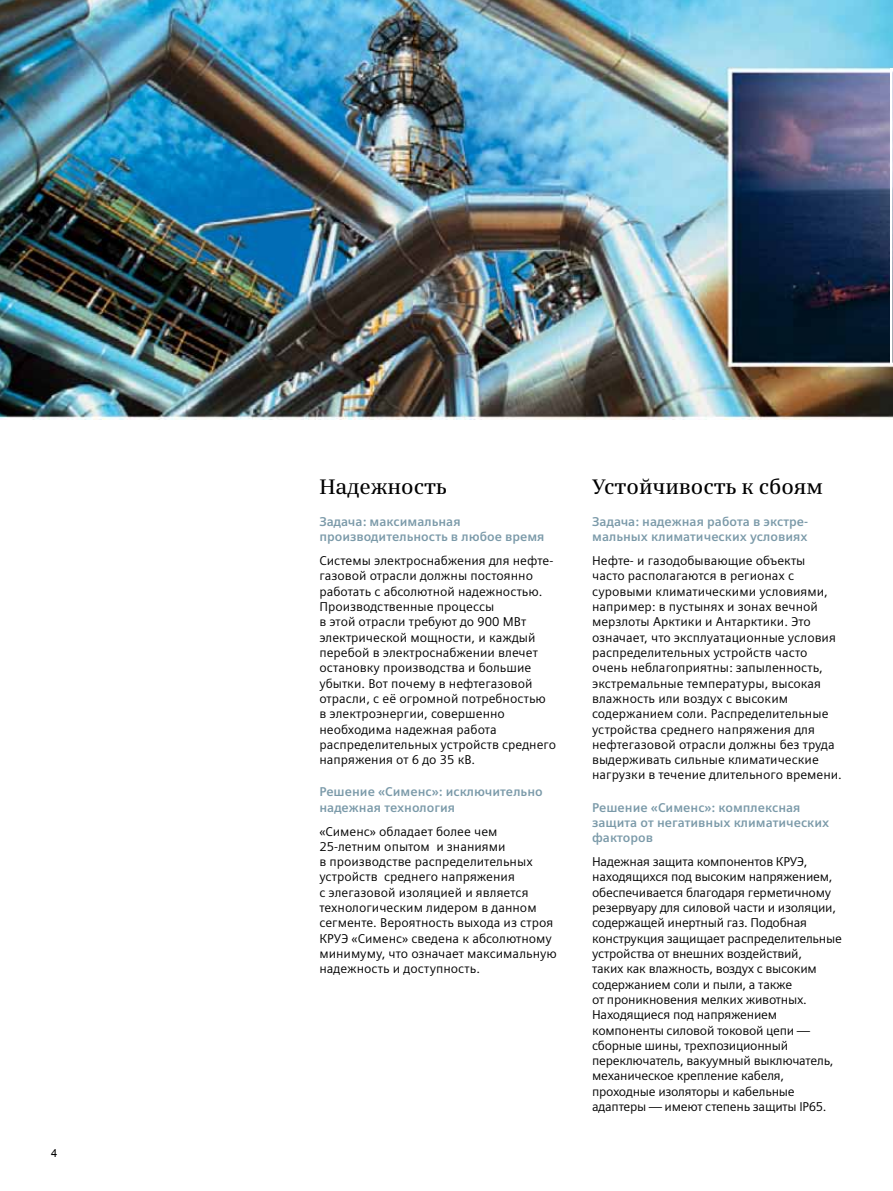
<style>
.page{position:relative;width:893px;height:1191px;background:#fff}
.page>*{position:absolute;margin:0;border:0;box-sizing:border-box;transform-origin:0 0}
.t1{font:600 21px "Siemens Serif";color:#000}
.t2{font:12.75px/15.3px "Siemens Sans";color:#000}
.t3{font:12.75px/15.3px "Siemens Sans";letter-spacing:-.02em;color:#000}
.t4{font:700 12.75px/15.3px "Siemens Sans";color:#7b9aa9}
.t5{font:11.25px "Arial";color:#000}
</style>
<div class="page">
<img style="left:0;top:0;width:893px;height:419px">
<img style="left:890px;top:69px;width:3px;height:294px">
<p class="t5" style="left:51px;top:1145px;width:8px">4</p>
<h1 class="t1" style="left:319px;top:474px;width:129px">Надежность</h1>
<p class="t4" style="left:319px;top:514px;width:227px">Задача: максимальная производительность в любое время</p>
<p class="t2" style="left:319px;top:553px;width:238px">Системы электроснабжения для нефте&shy;газовой отрасли должны постоянно работать с абсолютной надежностью.<br>Производственные процессы<br>в этой отрасли требуют до 900 МВт электрической мощности, и каждый перебой в электроснабжении влечет остановку производства и большие убытки. Вот почему в нефтегазовой отрасли, с её огромной потребностью<br>в электроэнергии, совершенно необходима надежная работа распределительных устройств среднего напряжения от 6 до 35 кВ.</p>
<p class="t4" style="left:319px;top:784px;width:225px">Решение «Сименс»: исключительно надежная технология</p>
<p class="t2" style="left:319px;top:823px;width:239px">«Сименс» обладает более чем 25-летним опытом и знаниями<br>в производстве распределительных устройств среднего напряжения<br>с элегазовой изоляцией и является технологическим лидером в данном сегменте. Вероятность выхода из строя КРУЭ «Сименс» сведена к абсолютному минимуму, что означает максимальную надежность и доступность.</p>
<h1 class="t1" style="left:592px;top:474px;width:232px">Устойчивость к сбоям</h1>
<p class="t4" style="left:592px;top:514px;width:218px">Задача: надежная работа в экстре&shy;мальных климатических условиях</p>
<p class="t2" style="left:592px;top:553px;width:251px">Нефте- и газодобывающие объекты<br>часто располагаются в регионах с суровыми климатическими условиями, например: в пустынях и зонах вечной мерзлоты Арктики и Антарктики. Это означает, что эксплуатационные условия распределительных устройств часто очень неблагоприятны: запыленность, экстремальные температуры, высокая влажность или воздух с высоким содержанием соли. Распределительные устройства среднего напряжения для нефтегазовой отрасли должны без труда выдерживать сильные климатические нагрузки в течение длительного времени.</p>
<p class="t4" style="left:592px;top:799px;width:239px">Решение «Сименс»: комплексная защита от негативных климатических факторов</p>
<p class="t3" style="left:592px;top:854px;width:251px">Надежная защита компонентов КРУЭ, находящихся под высоким напряжением, обеспечивается благодаря герметичному резервуару для силовой части и изоляции, содержащей инертный газ. Подобная конструкция защищает распределительные устройства от внешних воздействий,<br>таких как влажность, воздух с высоким содержанием соли и пыли, а также<br>от проникновения мелких животных.<br>Находящиеся под напряжением компоненты силовой токовой цепи — сборные шины, трехпозиционный переключатель, вакуумный выключатель, механическое крепление кабеля, проходные изоляторы и кабельные адаптеры — имеют степень защиты IP65.</p>
</div>
